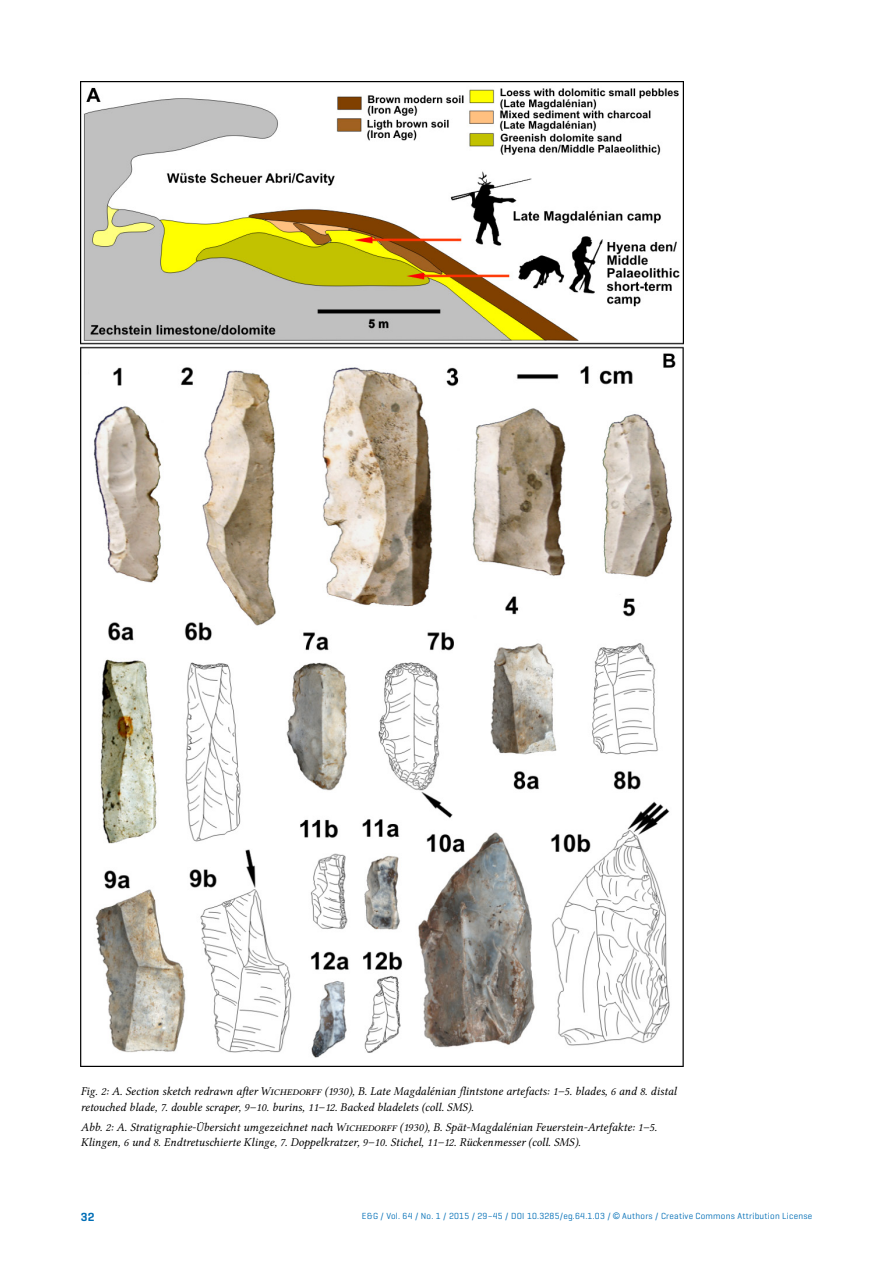
<style>
.page{position:relative;width:893px;height:1263px;background:#fff}
.page>*{position:absolute;margin:0;border:0;box-sizing:border-box;transform-origin:0 0}
.t1{font:12px/15.6px "Lin Libertine OI";color:#000}
.t2{font:600 12px "Geogrotesque";color:#006eb6}
.t3{font:9px "Geogrotesque";letter-spacing:.025em;color:#006eb6}
.s1{font-family:"Arial"}
</style>
<div class="page">
<img style="left:81px;top:81px;width:602px;height:985px">
<p class="t1" style="left:81px;top:1084px;width:597px">Fig. 2: A. Section sketch redrawn after Wichedorff (1930), B. Late Magdalénian flintstone artefacts: 1–5. blades, 6 and 8. distal retouched blade, 7. double scraper, 9–10. burins, 11–12. Backed bladelets (coll. SMS).</p>
<p class="t1" style="left:81px;top:1119px;width:578px">Abb. 2: A. Stratigraphie-Übersicht umgezeichnet nach Wichedorff (1930), B. Spät-Magdalénian Feuerstein-Artefakte: 1–5.<br>Klingen, 6 und 8. Endtretuschierte Klinge, 7. Doppelkratzer, 9–10. Stichel, 11–12. Rückenmesser (coll. SMS).</p>
<p class="t2" style="left:81px;top:1209px;width:15px">32</p>
<p class="t3" style="left:362px;top:1210px;width:452px">E&amp;G / Vol. 64 / No. 1 / 2015 / 29–45 / DOI 10.3285/eg.64.1.03 / <span class="s1">©</span> Authors / Creative Commons Attribution License</p>
</div>
